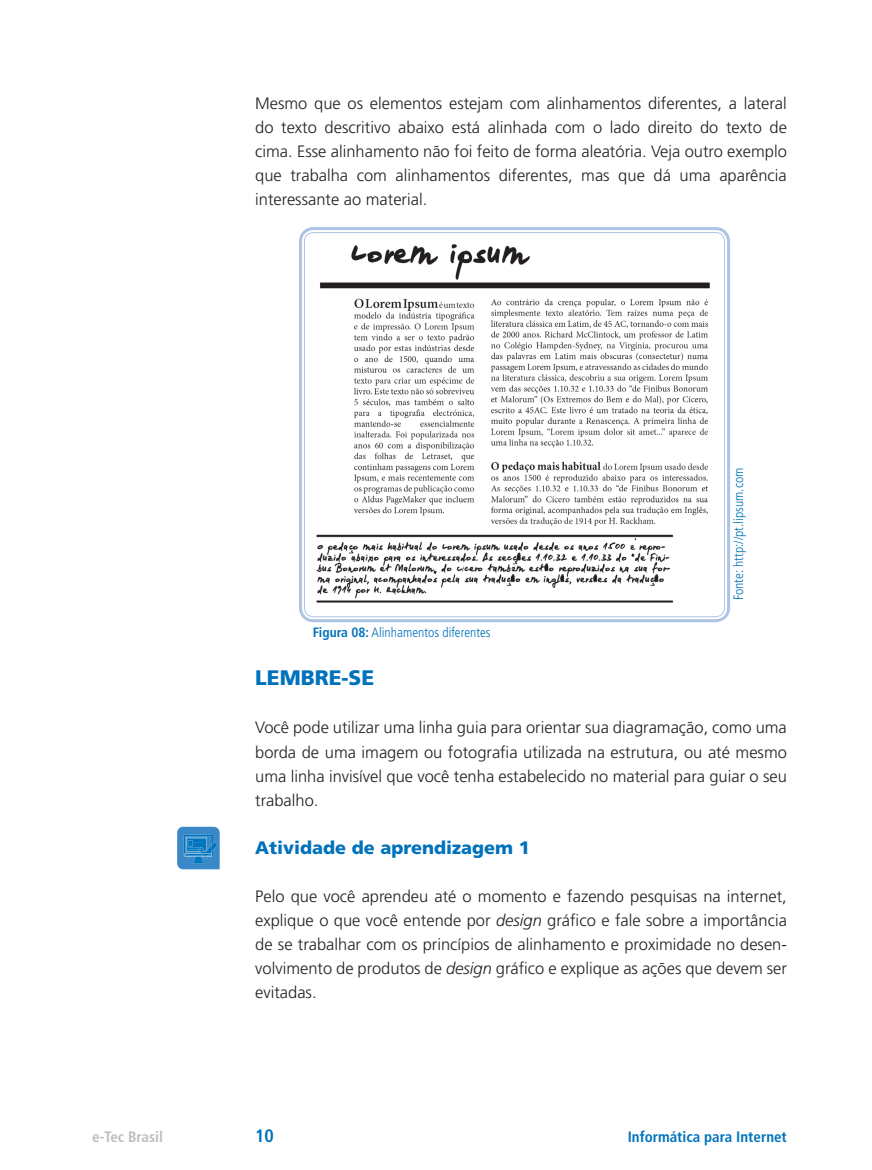
<style>
.page{position:relative;width:872px;height:1170px;background:#fff}
.page>*{position:absolute;margin:0;border:0;box-sizing:border-box;transform-origin:0 0}
.t1{font:900 21px "Frutiger LT Std";color:#0072bc}
.t2{font:900 18px "Frutiger LT Std";color:#0072bc}
.t3{font:700 condensed 18px "Frutiger LT Std";color:#0072bc}
.t4{font:300 16.5px/24px "Frutiger LT Std";color:#231f20;text-align:justify}
.t5{font:700 condensed 15px "Frutiger LT Std";color:#0072bc}
.t6{font:700 condensed 15px "Frutiger LT Std";color:#bcbdc0}
.t7{font:300 condensed 13.5px "Frutiger LT Std";color:#0072bc}
.s1{font-weight:700}
.s2{font-style:italic}
</style>
<div class="page">
<svg style="left:299px;top:227px;width:431px;height:395px"></svg>
<svg style="left:304px;top:232px;width:421px;height:385px"></svg>
<svg style="left:177px;top:826px;width:43px;height:43px;background:#3d8eca"></svg>
<p class="t4" style="left:255px;top:92px;width:533px">Mesmo que os elementos estejam com alinhamentos diferentes, a lateral do texto descritivo abaixo está alinhada com o lado direito do texto de cima. Esse alinhamento não foi feito de forma aleatória. Veja outro exemplo que trabalha com alinhamentos diferentes, mas que dá uma aparência interessante ao material.</p>
<p class="t7" style="left:731px;top:600px;width:134px;rotate:-90deg">Fonte: http://pt.lipsum.com</p>
<p class="t7" style="left:313px;top:625px;width:179px"><span class="s1">Figura 08:</span> Alinhamentos diferentes</p>
<p class="t1" style="left:255px;top:665px;width:121px">LEMBRE-SE</p>
<p class="t4" style="left:255px;top:716px;width:533px">Você pode utilizar uma linha guia para orientar sua diagramação, como uma borda de uma imagem ou fotografia utilizada na estrutura, ou até mesmo uma linha invisível que você tenha estabelecido no material para guiar o seu trabalho.</p>
<p class="t2" style="left:255px;top:836px;width:276px">Atividade de aprendizagem 1</p>
<p class="t4" style="left:255px;top:884px;width:533px">Pelo que você aprendeu até o momento e fazendo pesquisas na internet, explique o que você entende por <span class="s2">design</span> gráfico e fale sobre a importância de se trabalhar com os princípios de alinhamento e proximidade no desen&shy;volvimento de produtos de <span class="s2">design</span> gráfico e explique as ações que devem ser evitadas.</p>
<p class="t6" style="left:92px;top:1127px;width:72px">e-Tec Brasil</p>
<p class="t3" style="left:255px;top:1124px;width:20px">10</p>
<p class="t5" style="left:628px;top:1127px;width:161px">Informática para Internet</p>
</div>
